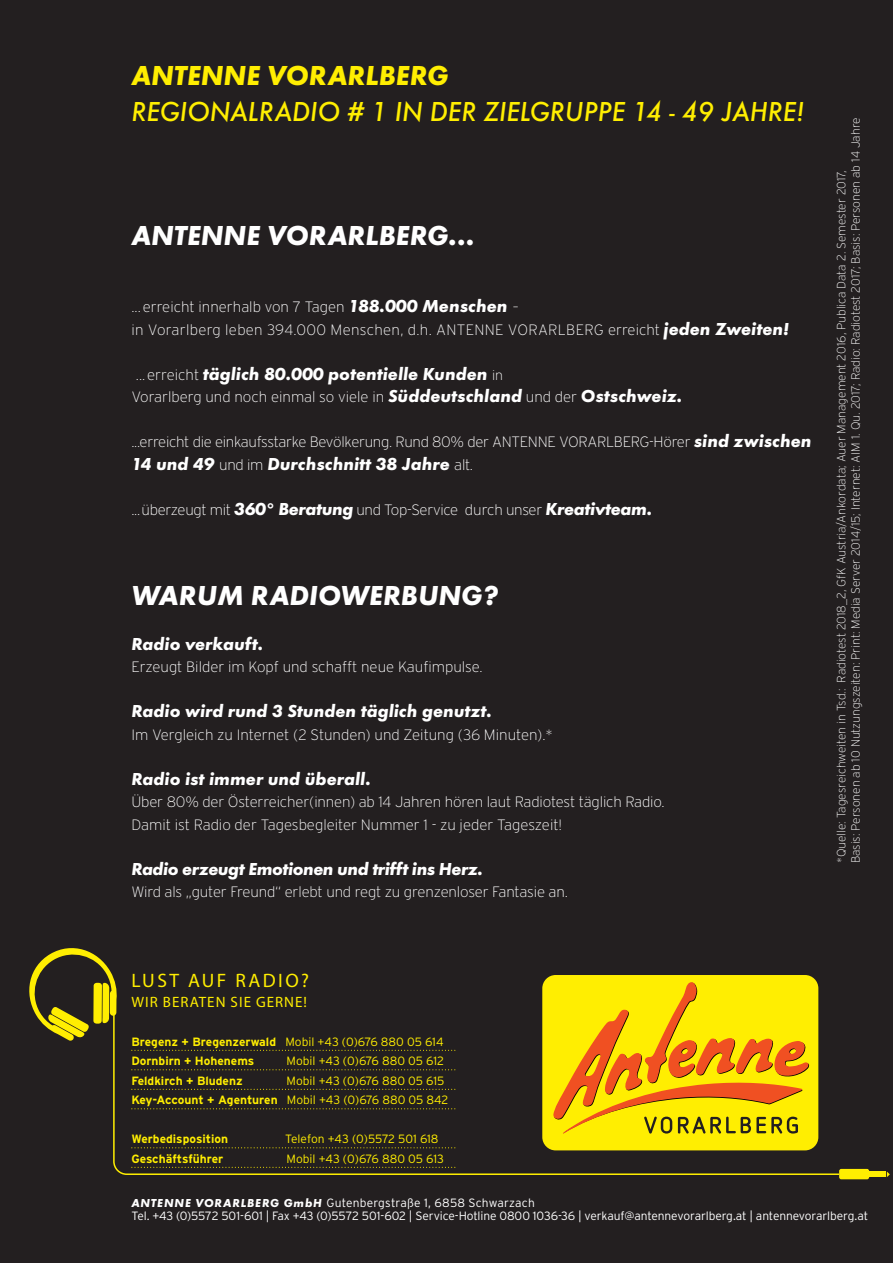
<style>
.page{position:relative;width:893px;height:1263px;background:#231f20}
.page>*{position:absolute;margin:0;border:0;box-sizing:border-box;transform-origin:0 0}
.t1{font:italic 500 28.5px "Futura EF";color:#ffee01}
.t2{font:italic 700 28.5px "Futura EF";color:#fff}
.t3{font:italic 700 28.5px "Futura EF";color:#ffee01}
.t4{font:19.5px "Myriad Pro";letter-spacing:.125em;color:#ffee01}
.t5{font:italic 700 18px "Futura EF";color:#fff}
.t6{font:italic 700 18px "Futura EF";letter-spacing:-.025em;color:#fff}
.t7{font:200 15px/22.5px "Interstate";letter-spacing:-.01em;color:#fff}
.t8{font:15px "Myriad Pro";letter-spacing:.07em;color:#ffee01}
.t9{font:200 12px/14.4px "Interstate";color:#fff}
.t10{font:300 12px/13.5px "Interstate";letter-spacing:-.01em;color:#fff}
.t11{font:300 12px/19.5px "Interstate";color:#ffee01}
.t12{font:700 12px/19.5px "Interstate";color:#ffee01}
.s1{font-family:"Futura EF";font-weight:700;font-style:italic;font-size:18px}
.s2{font-size:13.95px}
.s3{font-family:"Interstate";font-weight:200;font-style:normal;font-size:15px}
.s4{font-family:"Interstate";font-weight:200;font-style:normal;font-size:13.95px}
.s5{font-weight:300}
.s6{font-weight:700}
.s7{font-family:"Futura EF";font-weight:700;font-style:italic}
</style>
<div class="page">
<div style="left:542px;top:975px;width:276px;height:175px;background:#ffee01;border-radius:13px"></div>
<svg style="left:619px;top:982px;width:79px;height:31px"></svg>
<svg style="left:29px;top:948px;width:88px;height:93px"></svg>
<div style="left:93px;top:983px;width:9px;height:41px;background:#ffee01;border-radius:3px"></div>
<div style="left:839px;top:1169px;width:30px;height:10px;background:#ffee01;border-radius:2px"></div>
<div style="left:870px;top:1171px;width:12px;height:6px;background:#ffee01"></div>
<svg style="left:883px;top:1171px;width:7px;height:6px"></svg>
<svg style="left:113px;top:1013px;width:726px;height:162px"></svg>
<h1 class="t3" style="left:131px;top:59px;width:319px">ANTENNE VORARLBERG</h1>
<h1 class="t1" style="left:131px;top:95px;width:674px">REGIONALRADIO # 1 IN DER ZIELGRUPPE 14 - 49 JAHRE!</h1>
<h1 class="t2" style="left:131px;top:218px;width:345px">ANTENNE VORARLBERG...</h1>
<p class="t7" style="left:131px;top:296px;width:659px">... erreicht innerhalb von 7 Tagen <span class="s1">188.000 Menschen</span> <span class="s2">–<br></span>in Vorarlberg leben 394.000 Menschen, d.h. ANTENNE VORARLBERG erreicht <span class="s1">jeden Zweiten!</span></p>
<p class="t5" style="left:136px;top:363px;width:369px"><span class="s3">... erreicht</span> täglich 80.000 potentielle Kunden <span class="s4">in</span></p>
<p class="t7" style="left:131px;top:386px;width:553px">Vorarlberg und noch einmal so viele in <span class="s1">Süddeutschland</span> und der <span class="s1">Ostschweiz.</span></p>
<p class="t7" style="left:131px;top:431px;width:682px">...erreicht die einkaufsstarke Bevölkerung. Rund 80% der ANTENNE VORARLBERG-Hörer <span class="s1">sind zwischen</span></p>
<p class="t5" style="left:131px;top:453px;width:343px">14 und 49 <span class="s3">und im</span> Durchschnitt 38 Jahre <span class="s3">alt.</span></p>
<p class="t7" style="left:131px;top:498px;width:522px">... überzeugt mit <span class="s1">360° Beratung</span> und Top-Service durch unser <span class="s1">Kreativteam.</span></p>
<h1 class="t2" style="left:131px;top:578px;width:368px">WARUM RADIOWERBUNG?</h1>
<p class="t5" style="left:131px;top:633px;width:133px">Radio verkauft.</p>
<p class="t7" style="left:131px;top:656px;width:353px">Erzeugt Bilder im Kopf und schafft neue Kaufimpulse.</p>
<p class="t5" style="left:131px;top:701px;width:362px">Radio wird rund 3 Stunden täglich genutzt.</p>
<p class="t7" style="left:131px;top:723px;width:423px">Im Vergleich zu Internet (2 Stunden) und Zeitung (36 Minuten).*</p>
<p class="t5" style="left:131px;top:768px;width:241px">Radio ist immer und überall.</p>
<p class="t7" style="left:131px;top:791px;width:535px">Über 80% der Österreicher(innen) ab 14 Jahren hören laut Radiotest täglich Radio.<br>Damit ist Radio der Tagesbegleiter Nummer 1 - zu jeder Tageszeit!</p>
<p class="t6" style="left:131px;top:858px;width:353px">Radio erzeugt Emotionen und trifft ins Herz.</p>
<p class="t7" style="left:131px;top:881px;width:438px">Wird als „guter Freund“ erlebt und regt zu grenzenloser Fantasie an.</p>
<p class="t9" style="left:834px;top:863px;width:747px;rotate:-90deg">*Quelle: Tagesreichweiten in Tsd.: Radiotest 2018_2, GfK Austria/Ankordata; Auer Management 2016, Publica Data 2. Semester 2017,<br>Basis: Personen ab 10 Nutzungszeiten: Print: Media Server 2014/15; Internet: AIM 1. Qu. 2017; Radio: Radiotest 2017; Basis: Personen ab 14 Jahre</p>
<h2 class="t4" style="left:131px;top:968px;width:179px">LUST AUF RADIO?</h2>
<p class="t8" style="left:131px;top:992px;width:177px">WIR BERATEN SIE GERNE!</p>
<p class="t12" style="left:131px;top:1031px;width:314px">Bregenz + Bregenzerwald <span class="s5">Mobil +43 (0)676 880 05 614<br></span>Dornbirn + Hohenems</p>
<p class="t11" style="left:287px;top:1051px;width:159px">Mobil +43 (0)676 880 05 612</p>
<p class="t11" style="left:131px;top:1070px;width:319px;text-indent:155px">Mobil +43 (0)676 880 05 615<br><span class="s6">Key-Account + Agenturen</span> Mobil +43 (0)676 880 05 842</p>
<p class="t12" style="left:131px;top:1129px;width:98px">Werbedisposition</p>
<p class="t11" style="left:285px;top:1129px;width:155px">Telefon +43 (0)5572 501 618</p>
<p class="t12" style="left:131px;top:1148px;width:94px">Geschäftsführer</p>
<p class="t11" style="left:287px;top:1148px;width:159px">Mobil +43 (0)676 880 05 613</p>
<p class="t12" style="left:131px;top:1070px;width:113px">Feldkirch + Bludenz</p>
<p class="t10" style="left:131px;top:1196px;width:738px"><span class="s7">ANTENNE VORARLBERG GmbH</span> Gutenbergstraße 1, 6858 Schwarzach<br>Tel. +43 (0)5572 501-601 | Fax +43 (0)5572 501-602 | Service-Hotline 0800 1036-36 | verkauf@antennevorarlberg.at | antennevorarlberg.at</p>
</div>
